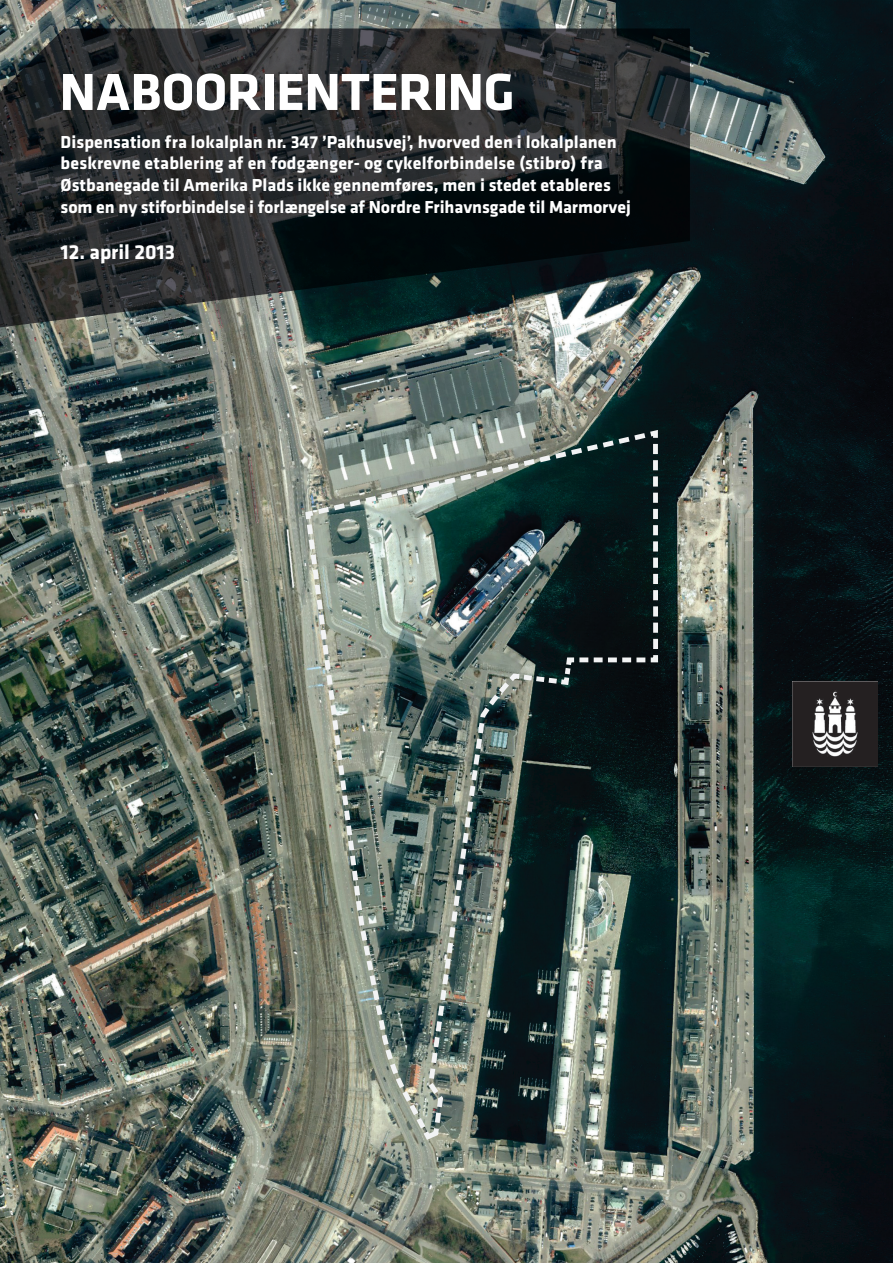
<style>
.page{position:relative;width:893px;height:1263px;background:#fff}
.page>*{position:absolute;margin:0;border:0;box-sizing:border-box;transform-origin:0 0}
.t1{font:700 54px "Klavika";letter-spacing:-.005em;color:#fff}
.t2{font:700 21px "Klavika";color:#fff}
.t3{font:700 18px/21.6px "Klavika";color:#fff}
</style>
<div class="page">
<img style="left:0;top:0;width:893px;height:1263px">
<svg style="left:303px;top:427px;width:357px;height:716px;background:#56645e"></svg>
<svg style="left:0;top:28px;width:690px;height:299px;background:#272c2e"></svg>
<img style="left:793px;top:681px;width:85px;height:85px">
<h1 class="t1" style="left:60px;top:69px;width:457px">NABOORIENTERING</h1>
<p class="t3" style="left:61px;top:132px;width:572px">Dispensation fra lokalplan nr. 347 ’Pakhusvej’, hvorved den i lokalplanen beskrevne etablering af en fodgænger- og cykelforbindelse (stibro) fra Østbanegade til Amerika Plads ikke gennemføres, men i stedet etableres som en ny stiforbindelse i forlængelse af Nordre Frihavnsgade til Marmorvej</p>
<p class="t2" style="left:61px;top:243px;width:116px">12. april 2013</p>
</div>
